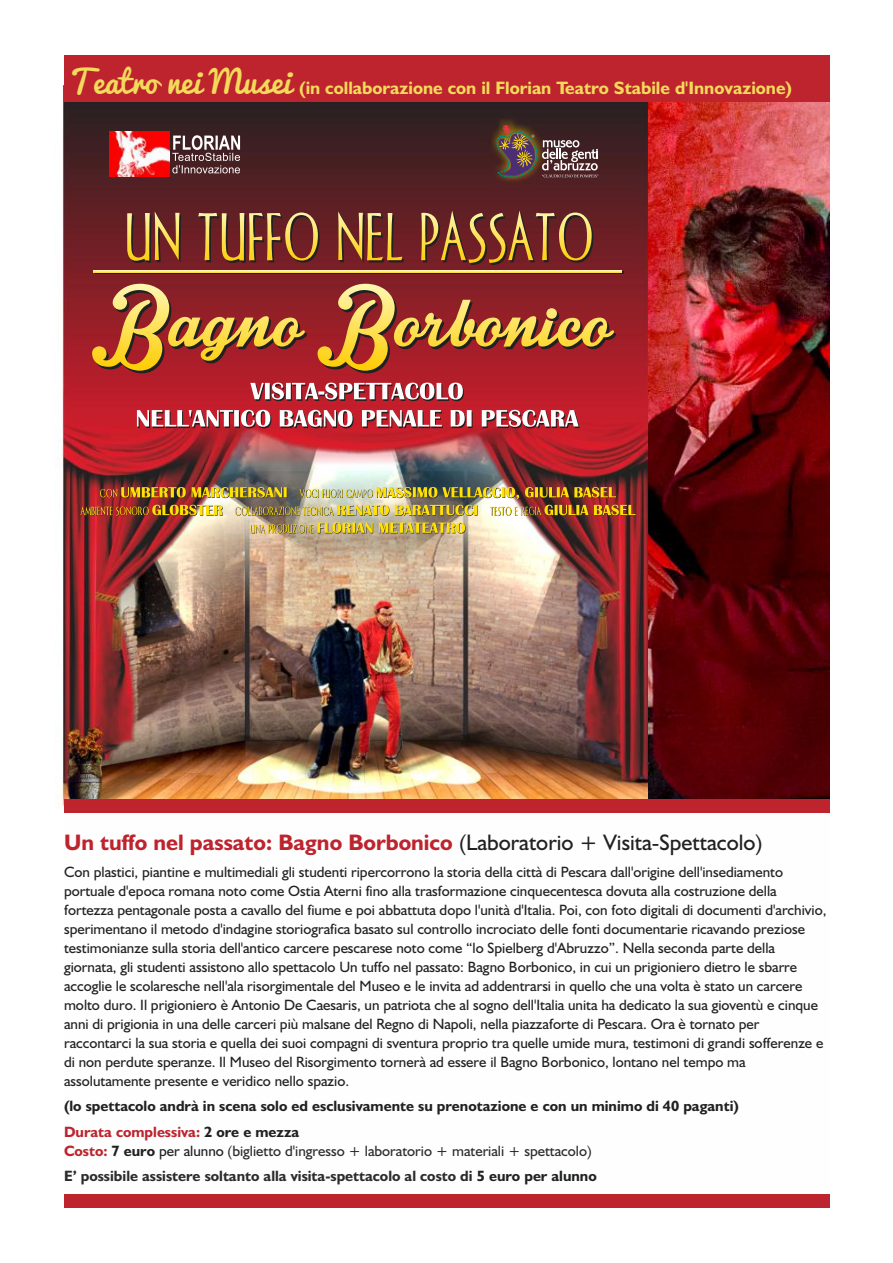
<style>
.page{position:relative;width:893px;height:1263px;background:#fff}
.page>*{position:absolute;margin:0;border:0;box-sizing:border-box;transform-origin:0 0}
.t1{font:700 22.5px "Humanist 521 BT";color:#bd242d}
.t2{font:700 18px "Humanist 521 BT";color:#f3da5b}
.t3{font:15px/19px "Humanist 521 BT";color:#202121}
.t4{font:700 15px/25px "Humanist 521 BT";color:#2d2b2d}
.t5{font:700 15px/25px "Humanist 521 BT";color:#202121}
.s1{font-family:"Pacifico";font-weight:400;font-size:31.5px}
.s2{font-weight:400;color:#202121}
.s3{color:#bd242d}
.s4{color:#202121}
.s5{font-weight:400}
</style>
<div class="page">
<img style="left:648px;top:100px;width:182px;height:699px">
<img style="left:55px;top:85px;width:593px;height:724px">
<svg style="left:127px;top:211px;width:466px;height:54px;background:#854930"></svg>
<svg style="left:92px;top:284px;width:524px;height:89px;background:#a84d31"></svg>
<hr style="left:95px;top:272px;width:529px;height:2px;background:#202121">
<svg style="left:94px;top:270px;width:528px;height:3px;background:#feea7c"></svg>
<img style="left:109px;top:132px;width:61px;height:44px">
<svg style="left:172px;top:135px;width:68px;height:38px;background:#7a6163"></svg>
<svg style="left:137px;top:383px;width:443px;height:45px"></svg>
<svg style="left:496px;top:125px;width:102px;height:53px;background:#664e48"></svg>
<img style="left:81px;top:487px;width:555px;height:47px">
<div style="left:64px;top:799px;width:766px;height:409px;background:#bd242d"></div>
<div style="left:64px;top:813px;width:766px;height:381px;background:#fefefe"></div>
<div style="left:64px;top:55px;width:765px;height:47px;background:#bd242d"></div>
<p class="t2" style="left:69px;top:80px;width:724px"><span class="s1">Teatro nei Musei</span> (in collaborazione con il Florian Teatro Stabile d'Innovazione)</p>
<h1 class="t1" style="left:64px;top:832px;width:700px">Un tuffo nel passato: Bagno Borbonico <span class="s2">(Laboratorio + Visita-Spettacolo)</span></h1>
<p class="t3" style="left:64px;top:863px;width:764px">Con plastici, piantine e multimediali gli studenti ripercorrono la storia della città di Pescara dall'origine dell'insediamento portuale d'epoca romana noto come Ostia Aterni fino alla trasformazione cinquecentesca dovuta alla costruzione della fortezza pentagonale posta a cavallo del fiume e poi abbattuta dopo l'unità d'Italia. Poi, con foto digitali di documenti d'archivio, sperimentano il metodo d'indagine storiografica basato sul controllo incrociato delle fonti documentarie ricavando preziose testimonianze sulla storia dell'antico carcere pescarese noto come “lo Spielberg d'Abruzzo”. Nella seconda parte della giornata, gli studenti assistono allo spettacolo Un tuffo nel passato: Bagno Borbonico, in cui un prigioniero dietro le sbarre accoglie le scolaresche nell'ala risorgimentale del Museo e le invita ad addentrarsi in quello che una volta è stato un carcere molto duro. Il prigioniero è Antonio De Caesaris, un patriota che al sogno dell'Italia unita ha dedicato la sua gioventù e cinque anni di prigionia in una delle carceri più malsane del Regno di Napoli, nella piazzaforte di Pescara. Ora è tornato per raccontarci la sua storia e quella dei suoi compagni di sventura proprio tra quelle umide mura, testimoni di grandi sofferenze e di non perdute speranze. Il Museo del Risorgimento tornerà ad essere il Bagno Borbonico, lontano nel tempo ma assolutamente presente e veridico nello spazio.</p>
<p class="t5" style="left:64px;top:1095px;width:676px">(lo spettacolo andrà in scena solo ed esclusivamente su prenotazione e con un minimo di 40 paganti)<br><span class="s3">Durata complessiva:</span> 2 ore e mezza</p>
<p class="t4" style="left:64px;top:1139px;width:534px"><span class="s3">Costo:</span> <span class="s4">7 euro</span> <span class="s2">per alunno</span> <span class="s5">(biglietto d'ingresso + laboratorio + materiali + spettacolo)<br></span>E’ possibile assistere soltanto alla visita-spettacolo al costo di <span class="s4">5 euro per alunno</span></p>
</div>
